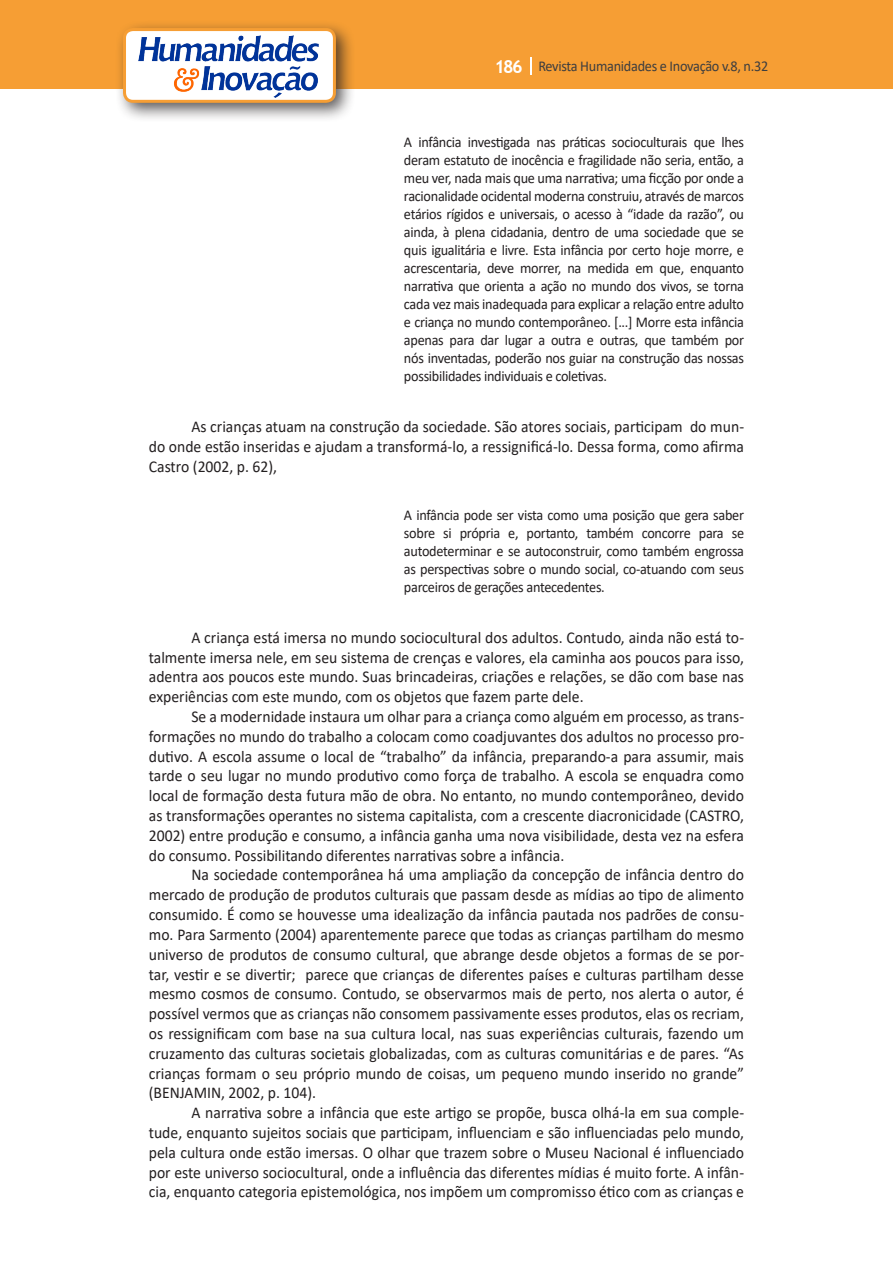
<style>
.page{position:relative;width:893px;height:1263px;background:#fff}
.page>*{position:absolute;margin:0;border:0;box-sizing:border-box;transform-origin:0 0}
.Texto{font:16.5px/19.8px "Calibri";color:#231f20;text-align:justify;scale:.95 1}
.citacao{font:15px/18px "Calibri";letter-spacing:-.02em;color:#231f20;text-align:justify;scale:.95 1}
.t1{font:15px "Calibri";letter-spacing:-.02em;color:#3e3e3f;scale:.95 1}
.s1{font-family:"Trebuchet MS";font-weight:700;font-size:18px;color:#fff}
</style>
<div class="page">
<div style="left:0;top:0;width:893px;height:88px;background:#f69e34"></div>
<svg style="left:530px;top:57px;width:2px;height:18px"></svg>
<div style="left:115px;top:20px;width:241px;height:103px;background:#231f20;opacity:.75"></div>
<div style="left:125px;top:30px;width:209px;height:71px;background:#fff;border-radius:9px"></div>
<img style="left:138px;top:35px;width:181px;height:62px">
<div style="left:123px;top:28px;width:213px;height:75px;border:3px solid #f69e34;border-radius:9px"></div>
<p class="t1" style="left:495px;top:56px;width:290px"><span class="s1">186</span> Revista Humanidades e Inovação v.8, n.32</p>
<p class="citacao" style="left:404px;top:133px;width:360px">A infância investigada nas práticas socioculturais que lhes deram estatuto de inocência e fragilidade não seria, então, a meu ver, nada mais que uma narrativa; uma ficção por onde a racionalidade ocidental moderna construiu, através de marcos etários rígidos e universais, o acesso à “idade da razão”, ou ainda, à plena cidadania, dentro de uma sociedade que se quis igualitária e livre. Esta infância por certo hoje morre, e acrescentaria, deve morrer, na medida em que, enquanto narrativa que orienta a ação no mundo dos vivos, se torna cada vez mais inadequada para explicar a relação entre adulto e criança no mundo contemporâneo. [...] Morre esta infância apenas para dar lugar a outra e outras, que também por nós inventadas, poderão nos guiar na construção das nossas possibilidades individuais e coletivas.</p>
<p class="Texto" style="left:149px;top:416px;width:628px;text-indent:43px">As crianças atuam na construção da sociedade. São atores sociais, participam do mun&shy;do onde estão inseridas e ajudam a transformá-lo, a ressignificá-lo. Dessa forma, como afirma Castro (2002, p. 62),</p>
<p class="citacao" style="left:404px;top:506px;width:360px">A infância pode ser vista como uma posição que gera saber sobre si própria e, portanto, também concorre para se autodeterminar e se autoconstruir, como também engrossa as perspectivas sobre o mundo social, co-atuando com seus parceiros de gerações antecedentes.</p>
<p class="Texto" style="left:149px;top:627px;width:628px;text-indent:43px">A criança está imersa no mundo sociocultural dos adultos. Contudo, ainda não está to&shy;talmente imersa nele, em seu sistema de crenças e valores, ela caminha aos poucos para isso, adentra aos poucos este mundo. Suas brincadeiras, criações e relações, se dão com base nas experiências com este mundo, com os objetos que fazem parte dele.</p>
<p class="Texto" style="left:149px;top:706px;width:628px;text-indent:43px">Se a modernidade instaura um olhar para a criança como alguém em processo, as trans&shy;formações no mundo do trabalho a colocam como coadjuvantes dos adultos no processo pro&shy;dutivo. A escola assume o local de “trabalho” da infância, preparando-a para assumir, mais tarde o seu lugar no mundo produtivo como força de trabalho. A escola se enquadra como local de formação desta futura mão de obra. No entanto, no mundo contemporâneo, devido as transformações operantes no sistema capitalista, com a crescente diacronicidade (CASTRO, 2002) entre produção e consumo, a infância ganha uma nova visibilidade, desta vez na esfera do consumo. Possibilitando diferentes narrativas sobre a infância.</p>
<p class="Texto" style="left:149px;top:865px;width:628px;text-indent:43px">Na sociedade contemporânea há uma ampliação da concepção de infância dentro do mercado de produção de produtos culturais que passam desde as mídias ao tipo de alimento consumido. É como se houvesse uma idealização da infância pautada nos padrões de consu&shy;mo. Para Sarmento (2004) aparentemente parece que todas as crianças partilham do mesmo universo de produtos de consumo cultural, que abrange desde objetos a formas de se por&shy;tar, vestir e se divertir; parece que crianças de diferentes países e culturas partilham desse mesmo cosmos de consumo. Contudo, se observarmos mais de perto, nos alerta o autor, é possível vermos que as crianças não consomem passivamente esses produtos, elas os recriam, os ressignificam com base na sua cultura local, nas suas experiências culturais, fazendo um cruzamento das culturas societais globalizadas, com as culturas comunitárias e de pares. “As crianças formam o seu próprio mundo de coisas, um pequeno mundo inserido no grande” (BENJAMIN, 2002, p. 104).</p>
<p class="Texto" style="left:149px;top:1102px;width:628px;text-indent:43px">A narrativa sobre a infância que este artigo se propõe, busca olhá-la em sua comple&shy;tude, enquanto sujeitos sociais que participam, influenciam e são influenciadas pelo mundo, pela cultura onde estão imersas. O olhar que trazem sobre o Museu Nacional é influenciado por este universo sociocultural, onde a influência das diferentes mídias é muito forte. A infân&shy;cia, enquanto categoria epistemológica, nos impõem um compromisso ético com as crianças e</p>
</div>
